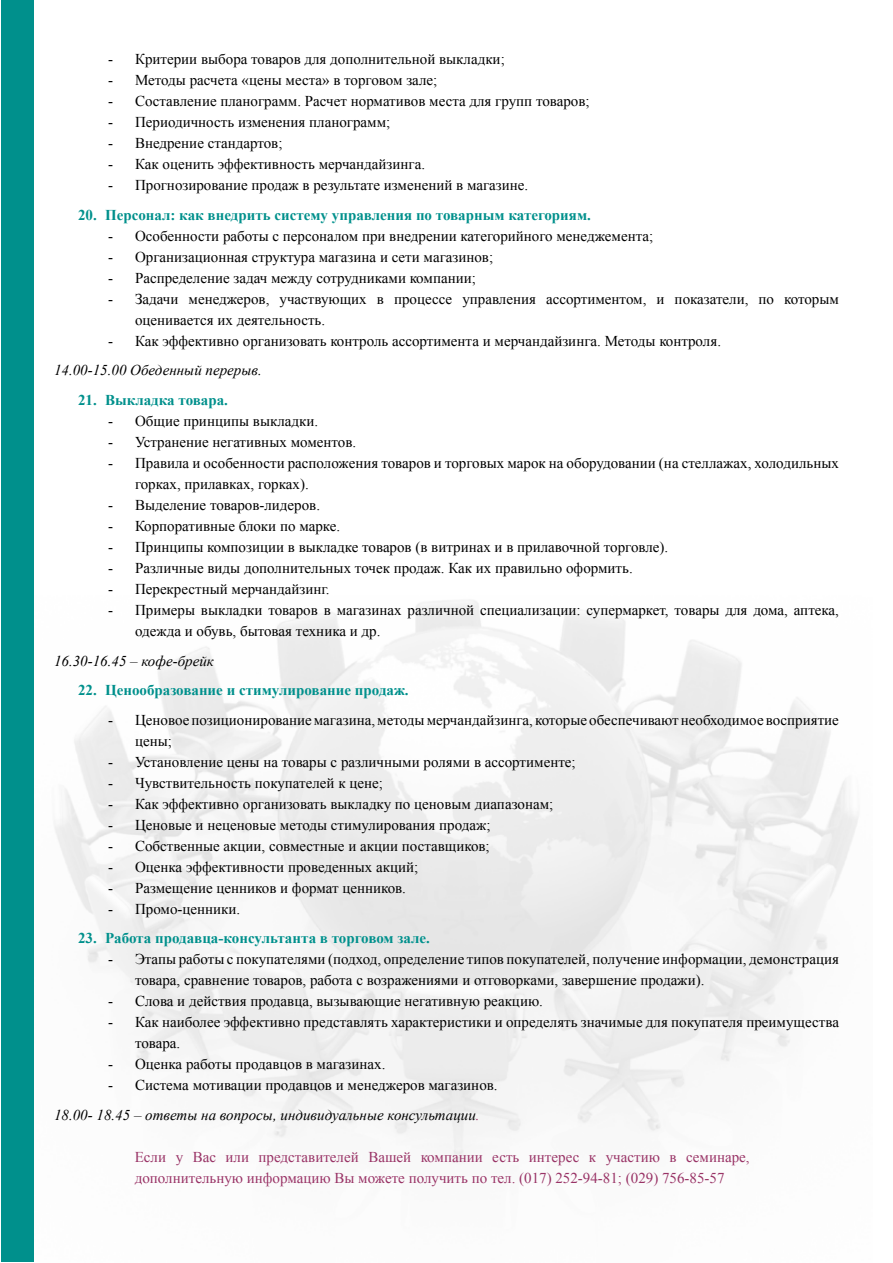
<style>
.page{position:relative;width:893px;height:1263px;background:#fff}
.page>*{position:absolute;margin:0;border:0;box-sizing:border-box;transform-origin:0 0}
.t1{font:15px/21px "Times New Roman";color:#000}
.t2{font:700 15px "Times New Roman";color:#00908c}
.t3{font:italic 15px/29.5px "Times New Roman";color:#000}
.t4{font:15px/21px "Times New Roman";color:#936}
.s1{font-style:normal}
.s2{color:#936}
</style>
<div class="page">
<div style="left:1px;top:1px;width:32px;height:1261px;background:#00908c"></div>
<p class="t1" style="left:108px;top:49px;width:398px">- Критерии выбора товаров для дополнительной выкладки;</p>
<p class="t1" style="left:108px;top:70px;width:331px">- Методы расчета «цены места» в торговом зале;</p>
<p class="t1" style="left:108px;top:91px;width:483px">- Составление планограмм. Расчет нормативов места для групп товаров;</p>
<p class="t1" style="left:108px;top:112px;width:284px">- Периодичность изменения планограмм;</p>
<p class="t1" style="left:108px;top:133px;width:176px">- Внедрение стандартов;</p>
<p class="t1" style="left:108px;top:154px;width:319px">- Как оценить эффективность мерчандайзинга.</p>
<p class="t1" style="left:108px;top:175px;width:422px">- Прогнозирование продаж в результате изменений в магазине.</p>
<p class="t2" style="left:78px;top:205px;width:514px">20. Персонал: как внедрить систему управления по товарным категориям.</p>
<p class="t1" style="left:108px;top:225px;width:547px">- Особенности работы с персоналом при внедрении категорийного менеджемента;</p>
<p class="t1" style="left:108px;top:246px;width:387px">- Организационная структура магазина и сети магазинов;</p>
<p class="t1" style="left:108px;top:267px;width:369px">- Распределение задач между сотрудниками компании;</p>
<p class="t1" style="left:135px;top:288px;width:705px;text-indent:-27px">- Задачи менеджеров, участвующих в процессе управления ассортиментом, и показатели, по которым оценивается их деятельность.</p>
<p class="t1" style="left:108px;top:330px;width:615px">- Как эффективно организовать контроль ассортимента и мерчандайзинга. Методы контроля.</p>
<p class="t3" style="left:54px;top:355px;width:209px">14.00-15.00 Обеденный перерыв.</p>
<p class="t2" style="left:78px;top:390px;width:152px">21. Выкладка товара.</p>
<p class="t1" style="left:108px;top:410px;width:212px">- Общие принципы выкладки.</p>
<p class="t1" style="left:108px;top:431px;width:250px">- Устранение негативных моментов.</p>
<p class="t1" style="left:135px;top:452px;width:705px;text-indent:-27px">- Правила и особенности расположения товаров и торговых марок на оборудовании (на стеллажах, холодильных горках, прилавках, горках).</p>
<p class="t1" style="left:108px;top:494px;width:214px">- Выделение товаров-лидеров.</p>
<p class="t1" style="left:108px;top:515px;width:234px">- Корпоративные блоки по марке.</p>
<p class="t1" style="left:108px;top:536px;width:562px">- Принципы композиции в выкладке товаров (в витринах и в прилавочной торговле).</p>
<p class="t1" style="left:108px;top:557px;width:526px">- Различные виды дополнительных точек продаж. Как их правильно оформить.</p>
<p class="t1" style="left:108px;top:578px;width:223px">- Перекрестный мерчандайзинг.</p>
<p class="t1" style="left:135px;top:599px;width:705px;text-indent:-27px">- Примеры выкладки товаров в магазинах различной специализации: супермаркет, товары для дома, аптека, одежда и обувь, бытовая техника и др.</p>
<p class="t3" style="left:54px;top:645px;width:161px">16.30-16.45 – кофе-брейк</p>
<p class="t2" style="left:78px;top:680px;width:332px">22. Ценообразование и стимулирование продаж.</p>
<p class="t1" style="left:135px;top:709px;width:705px;text-indent:-27px">- Ценовое позиционирование магазина, методы мерчандайзинга, которые обеспечивают необходимое восприятие цены;</p>
<p class="t1" style="left:108px;top:751px;width:469px">- Установление цены на товары с различными ролями в ассортименте;</p>
<p class="t1" style="left:108px;top:772px;width:276px">- Чувствительность покупателей к цене;</p>
<p class="t1" style="left:108px;top:793px;width:447px">- Как эффективно организовать выкладку по ценовым диапазонам;</p>
<p class="t1" style="left:108px;top:814px;width:384px">- Ценовые и неценовые методы стимулирования продаж;</p>
<p class="t1" style="left:108px;top:835px;width:383px">- Собственные акции, совместные и акции поставщиков;</p>
<p class="t1" style="left:108px;top:856px;width:312px">- Оценка эффективности проведенных акций;</p>
<p class="t1" style="left:108px;top:877px;width:300px">- Размещение ценников и формат ценников.</p>
<p class="t1" style="left:108px;top:898px;width:134px">- Промо-ценники.</p>
<p class="t2" style="left:78px;top:928px;width:353px">23. Работа продавца-консультанта в торговом зале.</p>
<p class="t1" style="left:135px;top:948px;width:705px;text-indent:-27px">- Этапы работы с покупателями (подход, определение типов покупателей, получение информации, демонстрация товара, сравнение товаров, работа с возражениями и отговорками, завершение продажи).</p>
<p class="t1" style="left:108px;top:990px;width:436px">- Слова и действия продавца, вызывающие негативную реакцию.</p>
<p class="t1" style="left:135px;top:1011px;width:705px;text-indent:-27px">- Как наиболее эффективно представлять характеристики и определять значимые для покупателя преимущества товара.</p>
<p class="t1" style="left:108px;top:1053px;width:279px">- Оценка работы продавцов в магазинах.</p>
<p class="t3" style="left:54px;top:1070px;width:445px;text-indent:54px"><span class="s1">- Система мотивации продавцов и менеджеров магазинов.<br></span>18.00- 18.45 – ответы на вопросы, индивидуальные консультации<span class="s2">.</span></p>
<p class="t4" style="left:135px;top:1146px;width:616px">Если у Вас или представителей Вашей компании есть интерес к участию в семинаре, дополнительную информацию Вы можете получить по тел. (017) 252-94-81; (029) 756-85-57</p>
</div>
